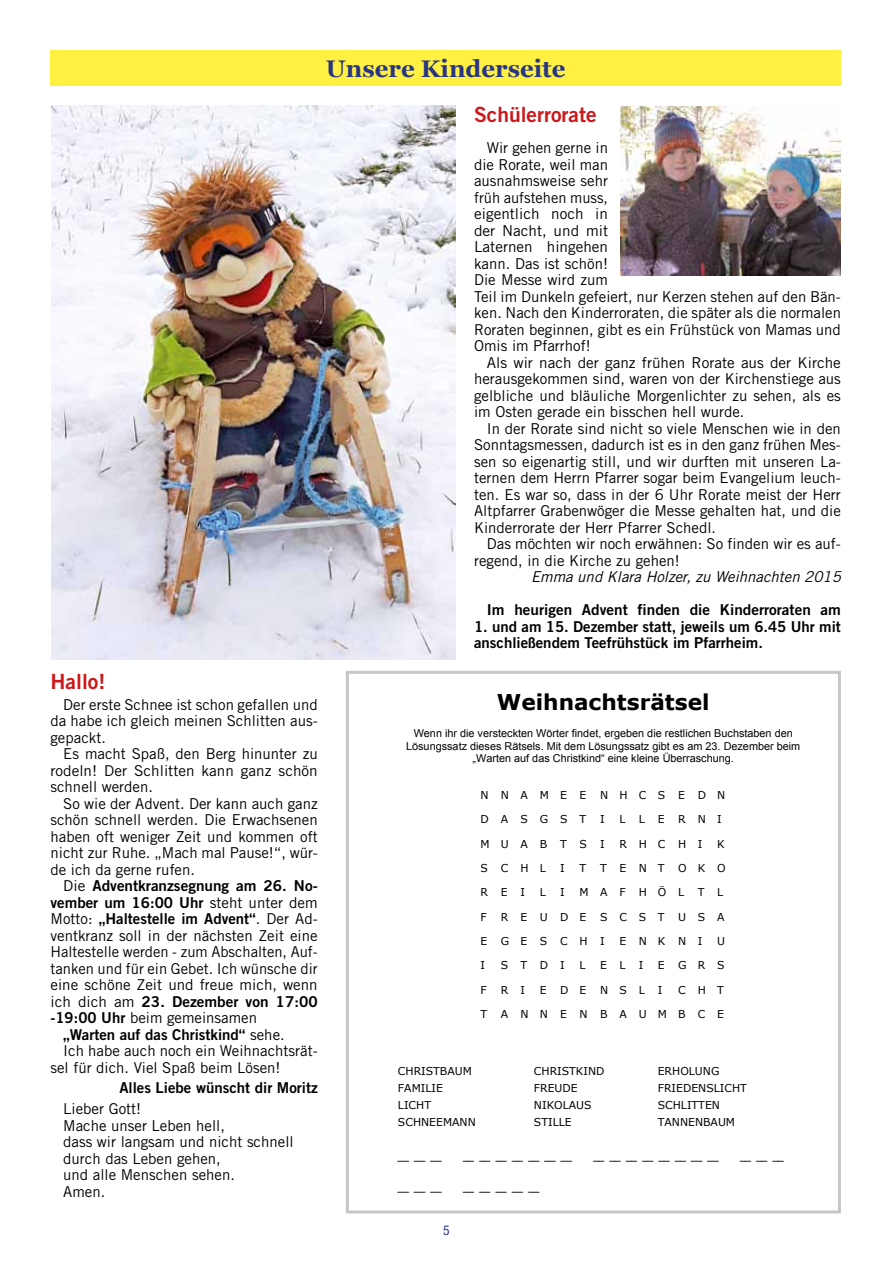
<style>
.page{position:relative;width:893px;height:1263px;background:#fff}
.page>*{position:absolute;margin:0;border:0;box-sizing:border-box;transform-origin:0 0}
.t1{font:700 24px "Georgia";color:#283583}
.t2{font:700 21.75px "Verdana";color:#000}
.t3{font:21px "Trade Gothic Bold Two";color:#cd171a}
.t4{font:15px/16.5px "Trade Gothic";color:#000;text-align:justify}
.t5{font:15px/16.5px "Trade Gothic Bold Two";color:#000;text-align:justify}
.t6{font:italic 15px "Trade Gothic";color:#000}
.t7{font:condensed 13.5px "Helvetica Neue LT Std";color:#283583}
.t8{font:10.8px/12.5px "Arial";color:#000;text-align:center}
.t9{font:10.8px "Verdana";color:#000}
.t10{font:10.8px "Verdana";letter-spacing:1.095em;color:#000}
.t11{font:10.8px "Verdana";letter-spacing:1.055em;color:#000}
.t12{font:10.8px "Verdana";letter-spacing:1.135em;color:#000}
.t13{font:10.8px "Verdana";letter-spacing:1.14em;color:#000}
.t14{font:10.8px "Verdana";letter-spacing:1.15em;color:#000}
.t15{font:700 8.85px "Courier New";color:#000}
.s1{font-family:"Trade Gothic"}
.s2{font-family:"Trade Gothic Bold Two"}
</style>
<div class="page">
<div style="left:50px;top:50px;width:791px;height:36px;background:#fff042"></div>
<div style="left:346px;top:671px;width:495px;height:542px;border:3px solid #c6c6c6"></div>
<img style="left:51px;top:106px;width:404px;height:553px">
<img style="left:621px;top:106px;width:220px;height:170px">
<h1 class="t1" style="left:326px;top:55px;width:241px">Unsere Kinderseite</h1>
<h3 class="t3" style="left:50px;top:668px;width:56px">Hallo!</h3>
<p class="t4" style="left:50px;top:696px;width:269px;text-indent:13px">Der erste Schnee ist schon gefallen und da habe ich gleich meinen Schlitten aus&shy;gepackt.</p>
<p class="t4" style="left:50px;top:745px;width:269px;text-indent:13px">Es macht Spaß, den Berg hinunter zu rodeln! Der Schlitten kann ganz schön schnell werden.</p>
<p class="t4" style="left:50px;top:795px;width:269px;text-indent:13px">So wie der Advent. Der kann auch ganz schön schnell werden. Die Erwachsenen haben oft weniger Zeit und kommen oft nicht zur Ruhe. „Mach mal Pause!“, wür&shy;de ich da gerne rufen.</p>
<p class="t5" style="left:50px;top:877px;width:269px;text-indent:13px"><span class="s1">Die</span> Adventkranzsegnung am 26. No&shy;vember um 16:00 Uhr <span class="s1">steht unter dem Motto:</span> „Haltestelle im Advent“<span class="s1">. Der Ad-</span></p>
<p class="t4" style="left:50px;top:927px;width:269px">ventkranz soll in der nächsten Zeit eine Haltestelle werden - zum Abschalten, Auf&shy;tanken und für ein Gebet. Ich wünsche dir eine schöne Zeit und freue mich, wenn</p>
<p class="t5" style="left:50px;top:993px;width:269px"><span class="s1">ich dich am</span> 23. Dezember von 17:00</p>
<p class="t4" style="left:50px;top:1009px;width:208px"><span class="s2">-19:00 Uhr</span> beim gemeinsamen</p>
<p class="t5" style="left:63px;top:1026px;width:223px">„Warten auf das Christkind“ <span class="s1">sehe.</span></p>
<p class="t4" style="left:50px;top:1042px;width:269px;text-indent:13px">Ich habe auch noch ein Weihnachtsrät&shy;sel für dich. Viel Spaß beim Lösen!</p>
<p class="t5" style="left:119px;top:1079px;width:200px">Alles Liebe wünscht dir Moritz</p>
<p class="t4" style="left:63px;top:1100px;width:232px;text-align:left">Lieber Gott!<br>Mache unser Leben hell,<br>dass wir langsam und nicht schnell durch das Leben gehen,<br>und alle Menschen sehen.<br>Amen.</p>
<h3 class="t3" style="left:474px;top:101px;width:124px">Schülerrorate</h3>
<p class="t4" style="left:474px;top:139px;width:368px;text-align:left;text-indent:13px">Wir gehen gerne in<br>die Rorate, weil man<br>ausnahmsweise sehr<br>früh aufstehen muss,<br>eigentlich noch in<br>der Nacht, und mit<br>Laternen hingehen<br>kann. Das ist schön!<br>Die Messe wird zum<br>Teil im Dunkeln gefeiert, nur Kerzen stehen auf den Bän&shy;ken. Nach den Kinderroraten, die später als die normalen<br>Roraten beginnen, gibt es ein Frühstück von Mamas und<br>Omis im Pfarrhof!</p>
<p class="t4" style="left:474px;top:354px;width:368px;text-indent:13px">Als wir nach der ganz frühen Rorate aus der Kirche herausgekommen sind, waren von der Kirchenstiege aus gelbliche und bläuliche Morgenlichter zu sehen, als es im Osten gerade ein bisschen hell wurde.</p>
<p class="t4" style="left:474px;top:420px;width:368px;text-indent:13px">In der Rorate sind nicht so viele Menschen wie in den Sonntagsmessen, dadurch ist es in den ganz frühen Mes&shy;sen so eigenartig still, und wir durften mit unseren La&shy;ternen dem Herrn Pfarrer sogar beim Evangelium leuch&shy;ten. Es war so, dass in der 6 Uhr Rorate meist der Herr Altpfarrer Grabenwöger die Messe gehalten hat, und die Kinderrorate der Herr Pfarrer Schedl.</p>
<p class="t4" style="left:474px;top:535px;width:368px;text-indent:13px">Das möchten wir noch erwähnen: So finden wir es auf&shy;regend, in die Kirche zu gehen!</p>
<p class="t6" style="left:531px;top:568px;width:311px">Emma und Klara Holzer, zu Weihnachten 2015</p>
<p class="t5" style="left:487px;top:601px;width:356px">Im heurigen Advent finden die Kinderroraten am</p>
<p class="t5" style="left:474px;top:618px;width:368px">1. und am 15. Dezember statt, jeweils um 6.45 Uhr mit anschließendem Teefrühstück im Pfarrheim.</p>
<h2 class="t2" style="left:497px;top:687px;width:214px">Weihnachtsrätsel</h2>
<p class="t8" style="left:406px;top:727px;width:396px">Wenn ihr die versteckten Wörter findet, ergeben die restlichen Buchstaben den<br>Lösungssatz dieses Rätsels. Mit dem Lösungssatz gibt es am 23. Dezember beim „Warten auf das Christkind“ eine kleine Überraschung.</p>
<p class="t11" style="left:480px;top:787px;width:246px">NNAMEE NHCS EDN</p>
<p class="t9" style="left:480px;top:812px;width:107px">DASGST</p>
<p class="t9" style="left:600px;top:812px;width:6px">I</p>
<p class="t9" style="left:619px;top:812px;width:104px">LLERNI</p>
<p class="t12" style="left:480px;top:836px;width:126px">MUABTSI</p>
<p class="t9" style="left:619px;top:836px;width:85px">RHCHI</p>
<p class="t9" style="left:717px;top:836px;width:9px">K</p>
<p class="t9" style="left:480px;top:860px;width:67px">SCHL</p>
<p class="t9" style="left:560px;top:860px;width:6px">I</p>
<p class="t9" style="left:580px;top:860px;width:8px">T</p>
<p class="t9" style="left:600px;top:860px;width:66px">TENT</p>
<p class="t9" style="left:678px;top:860px;width:49px">OKO</p>
<p class="t9" style="left:480px;top:885px;width:46px">REI</p>
<p class="t9" style="left:540px;top:885px;width:8px">L</p>
<p class="t9" style="left:560px;top:885px;width:6px">I</p>
<p class="t9" style="left:580px;top:885px;width:106px">MAF HÖL</p>
<p class="t9" style="left:698px;top:885px;width:27px">T L</p>
<p class="t9" style="left:480px;top:909px;width:8px">F</p>
<p class="t10" style="left:501px;top:909px;width:165px">REUDE SCST</p>
<p class="t9" style="left:678px;top:909px;width:48px">USA</p>
<p class="t13" style="left:480px;top:933px;width:126px">EGESCHI</p>
<p class="t9" style="left:619px;top:933px;width:85px">ENKNI</p>
<p class="t9" style="left:717px;top:933px;width:9px">U</p>
<p class="t9" style="left:480px;top:958px;width:6px">I</p>
<p class="t9" style="left:501px;top:958px;width:65px">STDI</p>
<p class="t9" style="left:580px;top:958px;width:8px">L</p>
<p class="t9" style="left:600px;top:958px;width:45px">ELI</p>
<p class="t9" style="left:658px;top:958px;width:68px">E GRS</p>
<p class="t9" style="left:480px;top:982px;width:8px">F</p>
<p class="t9" style="left:501px;top:982px;width:26px">R I</p>
<p class="t14" style="left:540px;top:982px;width:124px">EDENSLI</p>
<p class="t9" style="left:678px;top:982px;width:47px">CHT</p>
<p class="t9" style="left:480px;top:1007px;width:8px">T</p>
<p class="t10" style="left:501px;top:1007px;width:225px">ANNENBAUMBCE</p>
<p class="t9" style="left:398px;top:1063px;width:75px">CHRISTBAUM</p>
<p class="t9" style="left:534px;top:1063px;width:72px">CHRISTKIND</p>
<p class="t9" style="left:658px;top:1063px;width:63px">ERHOLUNG</p>
<p class="t9" style="left:398px;top:1080px;width:46px">FAMILIE</p>
<p class="t9" style="left:534px;top:1080px;width:45px">FREUDE</p>
<p class="t9" style="left:658px;top:1080px;width:91px">FRIEDENSLICHT</p>
<p class="t9" style="left:398px;top:1098px;width:35px">LICHT</p>
<p class="t9" style="left:534px;top:1098px;width:59px">NIKOLAUS</p>
<p class="t9" style="left:658px;top:1098px;width:64px">SCHLITTEN</p>
<p class="t9" style="left:398px;top:1115px;width:79px">SCHNEEMANN</p>
<p class="t9" style="left:534px;top:1115px;width:39px">STILLE</p>
<p class="t9" style="left:658px;top:1115px;width:79px">TANNENBAUM</p>
<p class="t15" style="left:398px;top:1151px;width:45px">__ __ __</p>
<p class="t15" style="left:463px;top:1151px;width:110px">__ __ __ __ __ __ __</p>
<p class="t15" style="left:593px;top:1151px;width:126px">__ __ __ __ __ __ __ __</p>
<p class="t15" style="left:740px;top:1151px;width:45px">__ __ __</p>
<p class="t15" style="left:398px;top:1182px;width:45px">__ __ __</p>
<p class="t15" style="left:463px;top:1182px;width:77px">__ __ __ __ __</p>
<p class="t7" style="left:443px;top:1223px;width:8px">5</p>
</div>
